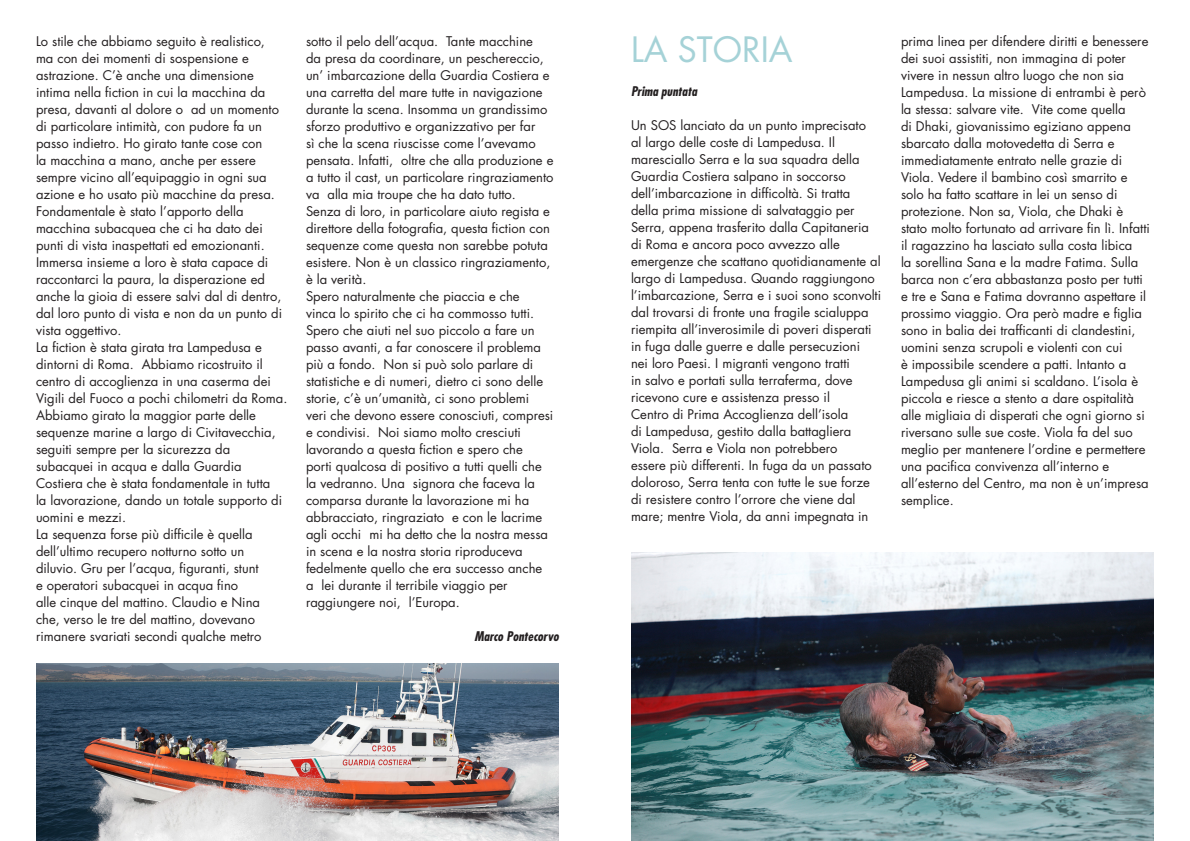
<style>
.page{position:relative;width:1190px;height:841px;background:#fff}
.page>*{position:absolute;margin:0;border:0;box-sizing:border-box;transform-origin:0 0}
.t1{font:34px "Futura";color:#a5d2d7}
.t2{font:13px/17px "Futura";color:#231f20}
.t3{font:italic 700 condensed 13px "Futura";color:#231f20}
</style>
<div class="page">
<img style="left:631px;top:553px;width:523px;height:288px">
<img style="left:36px;top:663px;width:523px;height:178px">
<p class="t2" style="left:36px;top:33px;width:248px">Lo stile che abbiamo seguito è realistico, ma con dei momenti di sospensione e astrazione. C’è anche una dimensione intima nella fiction in cui la macchina da presa, davanti al dolore o ad un momento di particolare intimità, con pudore fa un passo indietro. Ho girato tante cose con<br>la macchina a mano, anche per essere sempre vicino all’equipaggio in ogni sua azione e ho usato più macchine da presa.<br>Fondamentale è stato l’apporto della macchina subacquea che ci ha dato dei punti di vista inaspettati ed emozionanti.<br>Immersa insieme a loro è stata capace di raccontarci la paura, la disperazione ed anche la gioia di essere salvi dal di dentro, dal loro punto di vista e non da un punto di vista oggettivo.</p>
<p class="t2" style="left:36px;top:339px;width:253px">La fiction è stata girata tra Lampedusa e dintorni di Roma. Abbiamo ricostruito il centro di accoglienza in una caserma dei Vigili del Fuoco a pochi chilometri da Roma.<br>Abbiamo girato la maggior parte delle sequenze marine a largo di Civitavecchia, seguiti sempre per la sicurezza da subacquei in acqua e dalla Guardia Costiera che è stata fondamentale in tutta<br>la lavorazione, dando un totale supporto di uomini e mezzi.</p>
<p class="t2" style="left:36px;top:526px;width:227px">La sequenza forse più difficile è quella dell’ultimo recupero notturno sotto un diluvio. Gru per l’acqua, figuranti, stunt e operatori subacquei in acqua fino alle cinque del mattino. Claudio e Nina che, verso le tre del mattino, dovevano rimanere svariati secondi qualche metro</p>
<p class="t2" style="left:306px;top:33px;width:249px">sotto il pelo dell’acqua. Tante macchine<br>da presa da coordinare, un peschereccio, un’ imbarcazione della Guardia Costiera e una carretta del mare tutte in navigazione durante la scena. Insomma un grandissimo sforzo produttivo e organizzativo per far<br>sì che la scena riuscisse come l’avevamo pensata. Infatti, oltre che alla produzione e a tutto il cast, un particolare ringraziamento va alla mia troupe che ha dato tutto.<br>Senza di loro, in particolare aiuto regista e direttore della fotografia, questa fiction con sequenze come questa non sarebbe potuta esistere. Non è un classico ringraziamento, è la verità.</p>
<p class="t2" style="left:306px;top:288px;width:249px">Spero naturalmente che piaccia e che<br>vinca lo spirito che ci ha commosso tutti.<br>Spero che aiuti nel suo piccolo a fare un passo avanti, a far conoscere il problema più a fondo. Non si può solo parlare di statistiche e di numeri, dietro ci sono delle storie, c’è un’umanità, ci sono problemi<br>veri che devono essere conosciuti, compresi e condivisi. Noi siamo molto cresciuti lavorando a questa fiction e spero che<br>porti qualcosa di positivo a tutti quelli che la vedranno. Una signora che faceva la comparsa durante la lavorazione mi ha abbracciato, ringraziato e con le lacrime agli occhi mi ha detto che la nostra messa in scena e la nostra storia riproduceva fedelmente quello che era successo anche<br>a lei durante il terribile viaggio per raggiungere noi, l’Europa.</p>
<p class="t3" style="left:474px;top:628px;width:86px">Marco Pontecorvo</p>
<p class="t1" style="left:631px;top:28px;width:163px">LA STORIA</p>
<p class="t3" style="left:631px;top:83px;width:68px">Prima puntata</p>
<p class="t2" style="left:631px;top:117px;width:252px">Un SOS lanciato da un punto imprecisato<br>al largo delle coste di Lampedusa. Il maresciallo Serra e la sua squadra della Guardia Costiera salpano in soccorso dell’imbarcazione in difficoltà. Si tratta della prima missione di salvataggio per Serra, appena trasferito dalla Capitaneria di Roma e ancora poco avvezzo alle emergenze che scattano quotidianamente al largo di Lampedusa. Quando raggiungono l’imbarcazione, Serra e i suoi sono sconvolti dal trovarsi di fronte una fragile scialuppa riempita all’inverosimile di poveri disperati in fuga dalle guerre e dalle persecuzioni<br>nei loro Paesi. I migranti vengono tratti<br>in salvo e portati sulla terraferma, dove ricevono cure e assistenza presso il<br>Centro di Prima Accoglienza dell’isola<br>di Lampedusa, gestito dalla battagliera Viola. Serra e Viola non potrebbero<br>essere più differenti. In fuga da un passato doloroso, Serra tenta con tutte le sue forze di resistere contro l’orrore che viene dal mare; mentre Viola, da anni impegnata in</p>
<p class="t2" style="left:901px;top:33px;width:250px">prima linea per difendere diritti e benessere dei suoi assistiti, non immagina di poter vivere in nessun altro luogo che non sia Lampedusa. La missione di entrambi è però la stessa: salvare vite. Vite come quella<br>di Dhaki, giovanissimo egiziano appena sbarcato dalla motovedetta di Serra e immediatamente entrato nelle grazie di Viola. Vedere il bambino così smarrito e solo ha fatto scattare in lei un senso di protezione. Non sa, Viola, che Dhaki è stato molto fortunato ad arrivare fin lì. Infatti il ragazzino ha lasciato sulla costa libica<br>la sorellina Sana e la madre Fatima. Sulla barca non c’era abbastanza posto per tutti e tre e Sana e Fatima dovranno aspettare il prossimo viaggio. Ora però madre e figlia sono in balia dei trafficanti di clandestini, uomini senza scrupoli e violenti con cui<br>è impossibile scendere a patti. Intanto a Lampedusa gli animi si scaldano. L’isola è piccola e riesce a stento a dare ospitalità alle migliaia di disperati che ogni giorno si riversano sulle sue coste. Viola fa del suo meglio per mantenere l’ordine e permettere una pacifica convivenza all’interno e all’esterno del Centro, ma non è un’impresa semplice.</p>
</div>
